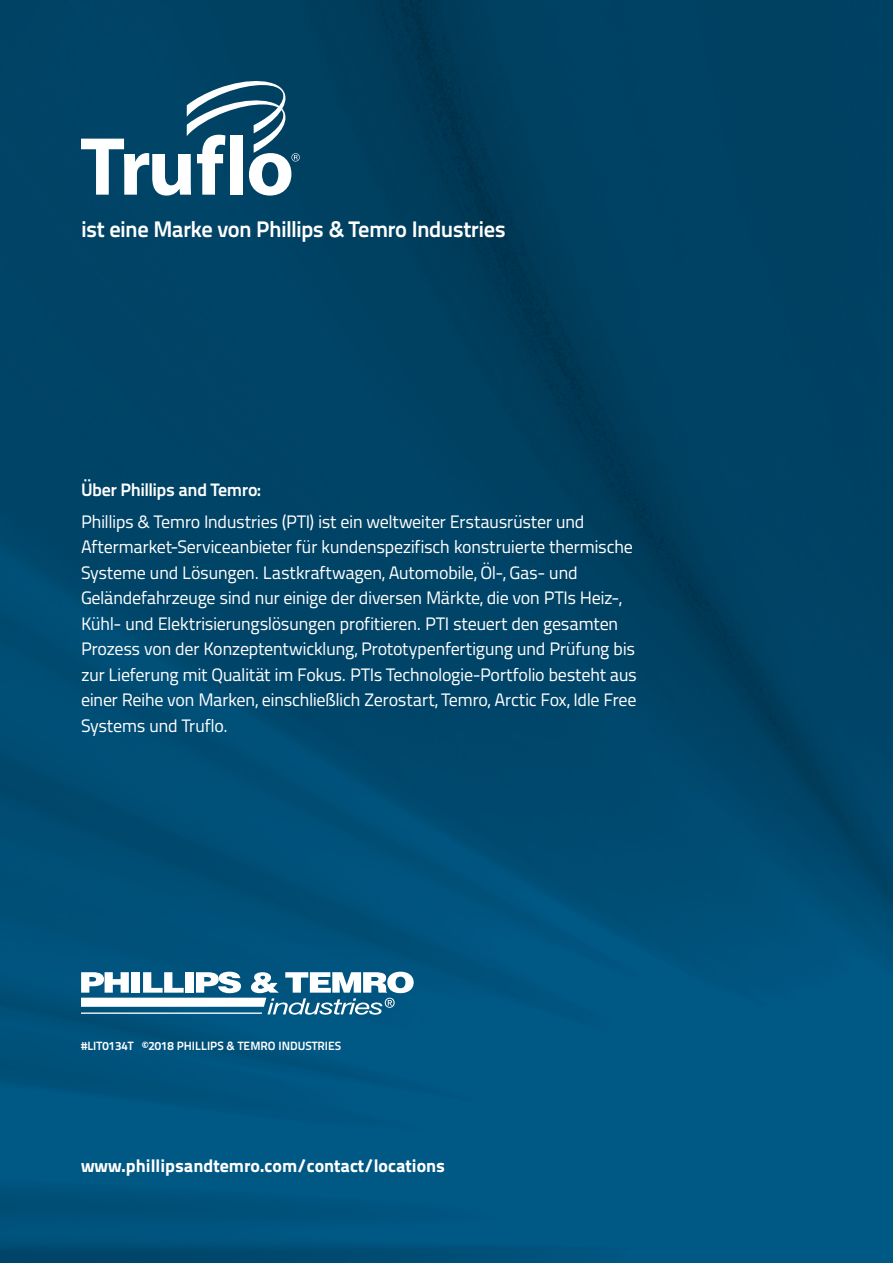
<style>
.page{position:relative;width:893px;height:1263px;background:#fff}
.page>*{position:absolute;margin:0;border:0;box-sizing:border-box;transform-origin:0 0}
.t1{font:700 22.5px "Titillium Text 22 L";letter-spacing:-.025em;color:#fff}
.t2{font:18px/25.5px "Titillium Text 22 L";letter-spacing:-.025em;color:#fff}
.t3{font:800 18px "Titillium Text 22 L";color:#fff}
.t4{font:700 18px "Titillium Text 22 L";letter-spacing:-.03em;color:#fff}
.t5{font:700 12px "Titillium Text 22 L";color:#fff}
</style>
<div class="page">
<img style="left:0;top:0;width:893px;height:1263px">
<svg style="left:81px;top:81px;width:219px;height:115px"></svg>
<svg style="left:81px;top:972px;width:333px;height:43px"></svg>
<hr style="left:81px;top:1012px;width:181px;height:2px;background:#fff">
<p class="t1" style="left:81px;top:211px;width:426px">ist eine Marke von Phillips &amp; Temro Industries</p>
<p class="t4" style="left:81px;top:475px;width:182px">Über Phillips and Temro:</p>
<p class="t2" style="left:81px;top:507px;width:557px">Phillips &amp; Temro Industries (PTI) ist ein weltweiter Erstausrüster und Aftermarket-Serviceanbieter für kundenspezifisch konstruierte thermische Systeme und Lösungen. Lastkraftwagen, Automobile, Öl-, Gas- und Geländefahrzeuge sind nur einige der diversen Märkte, die von PTIs Heiz-, Kühl- und Elektrisierungslösungen profitieren. PTI steuert den gesamten Prozess von der Konzeptentwicklung, Prototypenfertigung und Prüfung bis zur Lieferung mit Qualität im Fokus. PTIs Technologie-Portfolio besteht aus einer Reihe von Marken, einschließlich Zerostart, Temro, Arctic Fox, Idle Free Systems und Truflo.</p>
<p class="t5" style="left:81px;top:1037px;width:262px">#LIT0134T ©2018 PHILLIPS &amp; TEMRO INDUSTRIES</p>
<p class="t3" style="left:81px;top:1151px;width:366px">www.phillipsandtemro.com/contact/locations</p>
</div>
